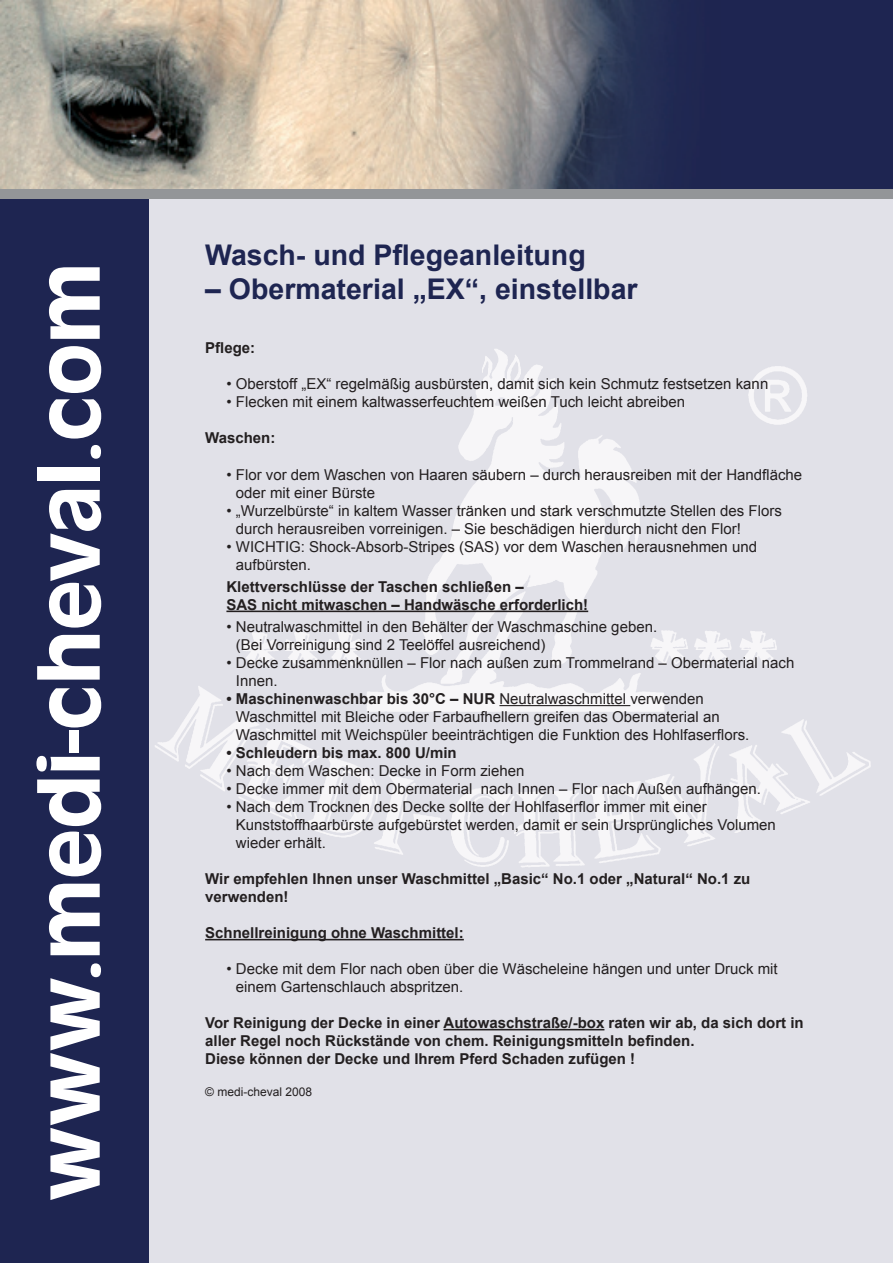
<style>
.page{position:relative;width:893px;height:1263px;background:#fff}
.page>*{position:absolute;margin:0;border:0;box-sizing:border-box;transform-origin:0 0}
.t1{font:500 90px "Antique Olive T";color:#fff}
.t2{font:700 28.5px "Arial";color:#1e2551}
.t3{font:15px/18px "Arial";color:#231f20}
.t4{font:700 15px/18px "Arial";color:#231f20}
.t5{font:12px "Arial";color:#231f20}
.s1{font-weight:700}
</style>
<div class="page">
<div style="left:122px;top:195px;width:771px;height:1068px;background:#e1e1e8"></div>
<img style="left:155px;top:349px;width:716px;height:519px">
<div style="left:0;top:195px;width:149px;height:1068px;background:#1e2551"></div>
<hr style="left:226px;top:610px;width:362px;height:2px;background:#231f20">
<hr style="left:499px;top:705px;width:131px;height:1px;background:#231f20">
<hr style="left:205px;top:939px;width:259px;height:1px;background:#231f20">
<hr style="left:444px;top:1029px;width:160px;height:1px;background:#231f20">
<div style="left:0;top:0;width:893px;height:190px;background:#1e2551"></div>
<img style="left:0;top:0;width:653px;height:189px">
<div style="left:0;top:189px;width:893px;height:10px;background:#939598"></div>
<h1 class="t1" style="left:17px;top:1201px;width:940px;rotate:-90deg">www.medi-cheval.com</h1>
<h2 class="t2" style="left:205px;top:236px;width:382px">Wasch- und Pflegeanleitung</h2>
<h2 class="t2" style="left:205px;top:271px;width:434px">– Obermaterial „EX“, einstellbar</h2>
<p class="t4" style="left:205px;top:340px;width:52px">Pflege:</p>
<p class="t3" style="left:226px;top:375px;width:543px">• Oberstoff „EX“ regelmäßig ausbürsten, damit sich kein Schmutz festsetzen kann</p>
<p class="t3" style="left:226px;top:393px;width:460px">• Flecken mit einem kaltwasserfeuchtem weißen Tuch leicht abreiben</p>
<p class="t4" style="left:205px;top:430px;width:72px">Waschen:</p>
<p class="t3" style="left:236px;top:465px;width:568px;text-indent:-9px">• Flor vor dem Waschen von Haaren säubern – durch herausreiben mit der Handfläche oder mit einer Bürste</p>
<p class="t3" style="left:236px;top:501px;width:548px;text-indent:-9px">• „Wurzelbürste“ in kaltem Wasser tränken und stark verschmutzte Stellen des Flors durch herausreiben vorreinigen. – Sie beschädigen hierdurch nicht den Flor!</p>
<p class="t3" style="left:236px;top:537px;width:523px;text-indent:-9px">• WICHTIG: Shock-Absorb-Stripes (SAS) vor dem Waschen herausnehmen und aufbürsten.</p>
<p class="t4" style="left:226px;top:578px;width:363px">Klettverschlüsse der Taschen schließen –<br>SAS nicht mitwaschen – Handwäsche erforderlich!</p>
<p class="t3" style="left:236px;top:618px;width:423px;text-indent:-9px">• Neutralwaschmittel in den Behälter der Waschmaschine geben. (Bei Vorreinigung sind 2 Teelöffel ausreichend)</p>
<p class="t3" style="left:236px;top:654px;width:560px;text-indent:-9px">• Decke zusammenknüllen – Flor nach außen zum Trommelrand – Obermaterial nach<br>Innen.</p>
<p class="t3" style="left:236px;top:690px;width:515px;text-indent:-9px"><span class="s1">• Maschinenwaschbar bis 30°C – NUR</span> Neutralwaschmittel verwenden<br>Waschmittel mit Bleiche oder Farbaufhellern greifen das Obermaterial an<br>Waschmittel mit Weichspüler beeinträchtigen die Funktion des Hohlfaserflors.</p>
<p class="t4" style="left:226px;top:744px;width:232px">• Schleudern bis max. 800 U/min</p>
<p class="t3" style="left:226px;top:762px;width:300px">• Nach dem Waschen: Decke in Form ziehen</p>
<p class="t3" style="left:226px;top:780px;width:536px">• Decke immer mit dem Obermaterial nach Innen – Flor nach Außen aufhängen.</p>
<p class="t3" style="left:236px;top:798px;width:542px;text-indent:-9px">• Nach dem Trocknen des Decke sollte der Hohlfaserflor immer mit einer<br>Kunststoffhaarbürste aufgebürstet werden, damit er sein Ursprüngliches Volumen wieder erhält.</p>
<p class="t4" style="left:205px;top:870px;width:547px">Wir empfehlen Ihnen unser Waschmittel „Basic“ No.1 oder „Natural“ No.1 zu verwenden!</p>
<p class="t4" style="left:205px;top:924px;width:260px">Schnellreinigung ohne Waschmittel:</p>
<p class="t3" style="left:236px;top:960px;width:543px;text-indent:-9px">• Decke mit dem Flor nach oben über die Wäscheleine hängen und unter Druck mit einem Gartenschlauch abspritzen.</p>
<p class="t4" style="left:205px;top:1014px;width:600px">Vor Reinigung der Decke in einer Autowaschstraße/-box raten wir ab, da sich dort in aller Regel noch Rückstände von chem. Reinigungsmitteln befinden.<br>Diese können der Decke und Ihrem Pferd Schaden zufügen !</p>
<p class="t5" style="left:205px;top:1084px;width:108px">© medi-cheval 2008</p>
</div>
